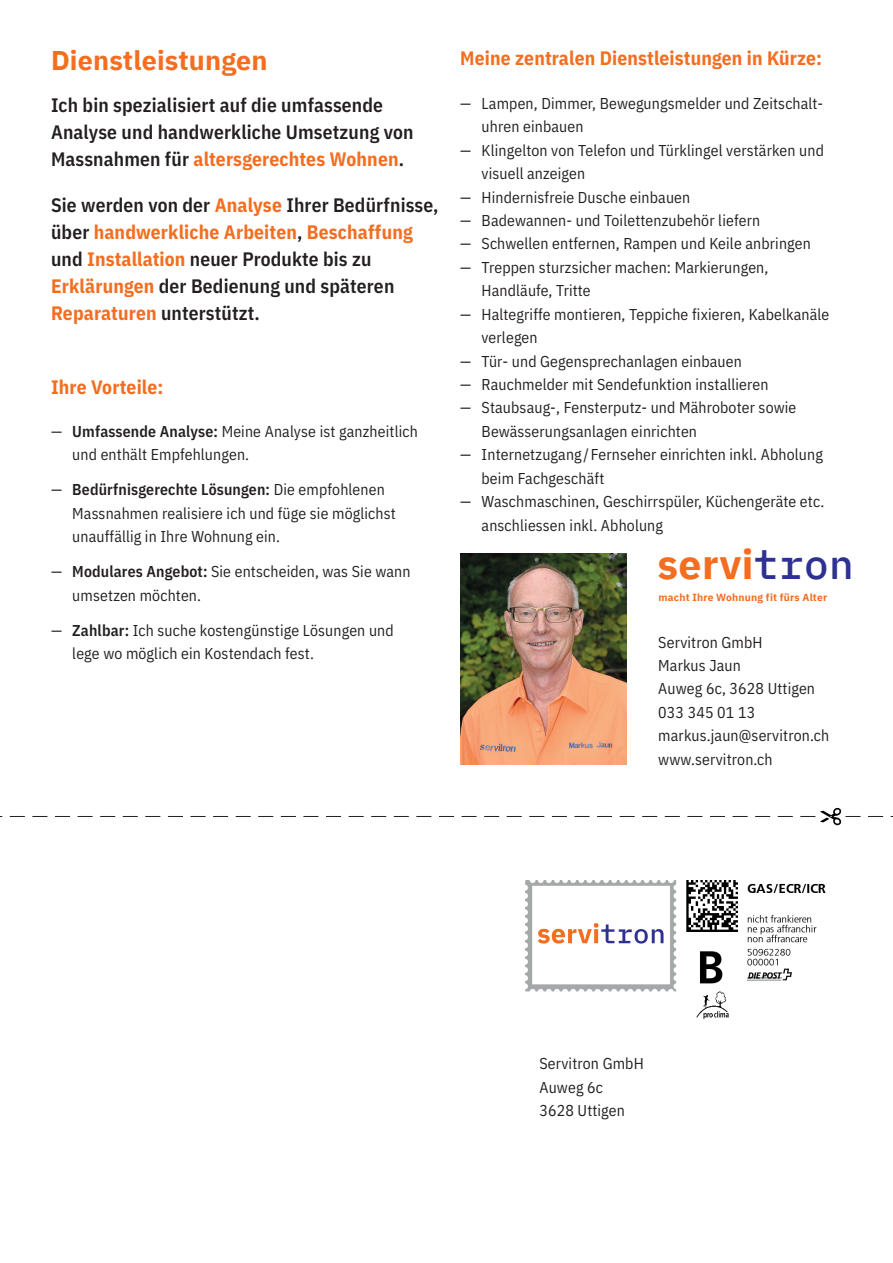
<style>
.page{position:relative;width:893px;height:1263px;background:#fff}
.page>*{position:absolute;margin:0;border:0;box-sizing:border-box;transform-origin:0 0}
.t1{font:700 40.95px "IBM Plex Sans";letter-spacing:.01em;color:#f36e21}
.t2{font:700 27px "IBM Plex Sans";letter-spacing:.005em;color:#f36e21}
.t3{font:600 19.5px/27px "IBM Plex Sans Cond";letter-spacing:.01em;color:#231f20}
.t4{font:700 19.5px "IBM Plex Sans Cond";letter-spacing:.01em;color:#f36e21}
.t5{font:15.75px/23.4px "IBM Plex Sans Cond";letter-spacing:.01em;color:#231f20}
.t6{font:700 10.2px "IBM Plex Sans";letter-spacing:.02em;color:#f36e21}
.s1{font-weight:700;color:#f36e21}
.s2{font-weight:600}
.s3{font-family:"IBM Plex Mono";font-weight:500;color:#2e3092}
</style>
<div class="page">
<img style="left:525px;top:881px;width:301px;height:138px">
<div style="left:534px;top:913px;width:134px;height:41px;background:#fff"></div>
<svg style="left:538px;top:923px;width:125px;height:20px"></svg>
<svg style="left:0;top:808px;width:893px;height:17px"></svg>
<img style="left:460px;top:554px;width:166px;height:211px">
<h2 class="t2" style="left:51px;top:39px;width:218px">Dienstleistungen</h2>
<p class="t3" style="left:51px;top:90px;width:364px">Ich bin spezialisiert auf die umfassende<br>Analyse und handwerkliche Umsetzung von<br>Massnahmen für <span class="s1">altersgerechtes Wohnen</span>.</p>
<p class="t3" style="left:51px;top:190px;width:389px">Sie werden von der <span class="s1">Analyse</span> Ihrer Bedürfnisse, über <span class="s1">handwerkliche Arbeiten</span>, <span class="s1">Beschaffung </span>und <span class="s1">Installation</span> neuer Produkte bis zu <span class="s1">Erklärungen</span> der Bedienung und späteren <span class="s1">Reparaturen</span> unterstützt.</p>
<p class="t4" style="left:51px;top:371px;width:114px">Ihre Vorteile:</p>
<p class="t5" style="left:72px;top:418px;width:347px;text-indent:-21px">— <span class="s2">Umfassende Analyse:</span> Meine Analyse ist ganzheitlich und enthält Empfehlungen.</p>
<p class="t5" style="left:72px;top:477px;width:325px;text-indent:-21px">— <span class="s2">Bedürfnisgerechte Lösungen:</span> Die empfohlenen<br>Massnahmen realisiere ich und füge sie möglichst unauffällig in Ihre Wohnung ein.</p>
<p class="t5" style="left:72px;top:559px;width:340px;text-indent:-21px">— <span class="s2">Modulares Angebot:</span> Sie entscheiden, was Sie wann umsetzen möchten.</p>
<p class="t5" style="left:72px;top:617px;width:323px;text-indent:-21px">— <span class="s2">Zahlbar:</span> Ich suche kostengünstige Lösungen und lege wo möglich ein Kostendach fest.</p>
<p class="t4" style="left:460px;top:42px;width:363px">Meine zentralen Dienstleistungen in Kürze:</p>
<p class="t5" style="left:482px;top:90px;width:343px;text-indent:-21px">— Lampen, Dimmer, Bewegungsmelder und Zeitschalt&shy;uhren einbauen</p>
<p class="t5" style="left:482px;top:137px;width:344px;text-indent:-21px">— Klingelton von Telefon und Türklingel verstärken und visuell anzeigen</p>
<p class="t5" style="left:460px;top:184px;width:231px">— Hindernisfreie Dusche einbauen</p>
<p class="t5" style="left:460px;top:207px;width:301px">— Badewannen- und Toilettenzubehör liefern</p>
<p class="t5" style="left:460px;top:231px;width:352px">— Schwellen entfernen, Rampen und Keile anbringen</p>
<p class="t5" style="left:482px;top:254px;width:288px;text-indent:-21px">— Treppen sturzsicher machen: Markierungen,<br>Handläufe, Tritte</p>
<p class="t5" style="left:482px;top:301px;width:349px;text-indent:-21px">— Haltegriffe montieren, Teppiche fixieren, Kabelkanäle verlegen</p>
<p class="t5" style="left:460px;top:348px;width:283px">— Tür- und Gegensprechanlagen einbauen</p>
<p class="t5" style="left:460px;top:371px;width:310px">— Rauchmelder mit Sendefunktion installieren</p>
<p class="t5" style="left:482px;top:395px;width:316px;text-indent:-21px">— Staubsaug-, Fensterputz- und Mähroboter sowie<br>Bewässerungsanlagen einrichten</p>
<p class="t5" style="left:482px;top:442px;width:343px;text-indent:-21px">— Internetzugang/Fernseher einrichten inkl. Abholung beim Fachgeschäft</p>
<p class="t5" style="left:482px;top:488px;width:344px;text-indent:-21px">— Waschmaschinen, Geschirrspüler, Küchengeräte etc. anschliessen inkl. Abholung</p>
<h1 class="t1" style="left:657px;top:532px;width:198px">servi<span class="s3">tron</span></h1>
<p class="t6" style="left:658px;top:589px;width:170px">macht Ihre Wohnung fit fürs Alter</p>
<p class="t5" style="left:658px;top:629px;width:172px">Servitron GmbH<br>Markus Jaun<br>Auweg 6c, 3628 Uttigen<br>033 345 01 13 markus.jaun@servitron.ch www.servitron.ch</p>
<p class="t5" style="left:539px;top:1051px;width:106px">Servitron GmbH<br>Auweg 6c<br>3628 Uttigen</p>
</div>
